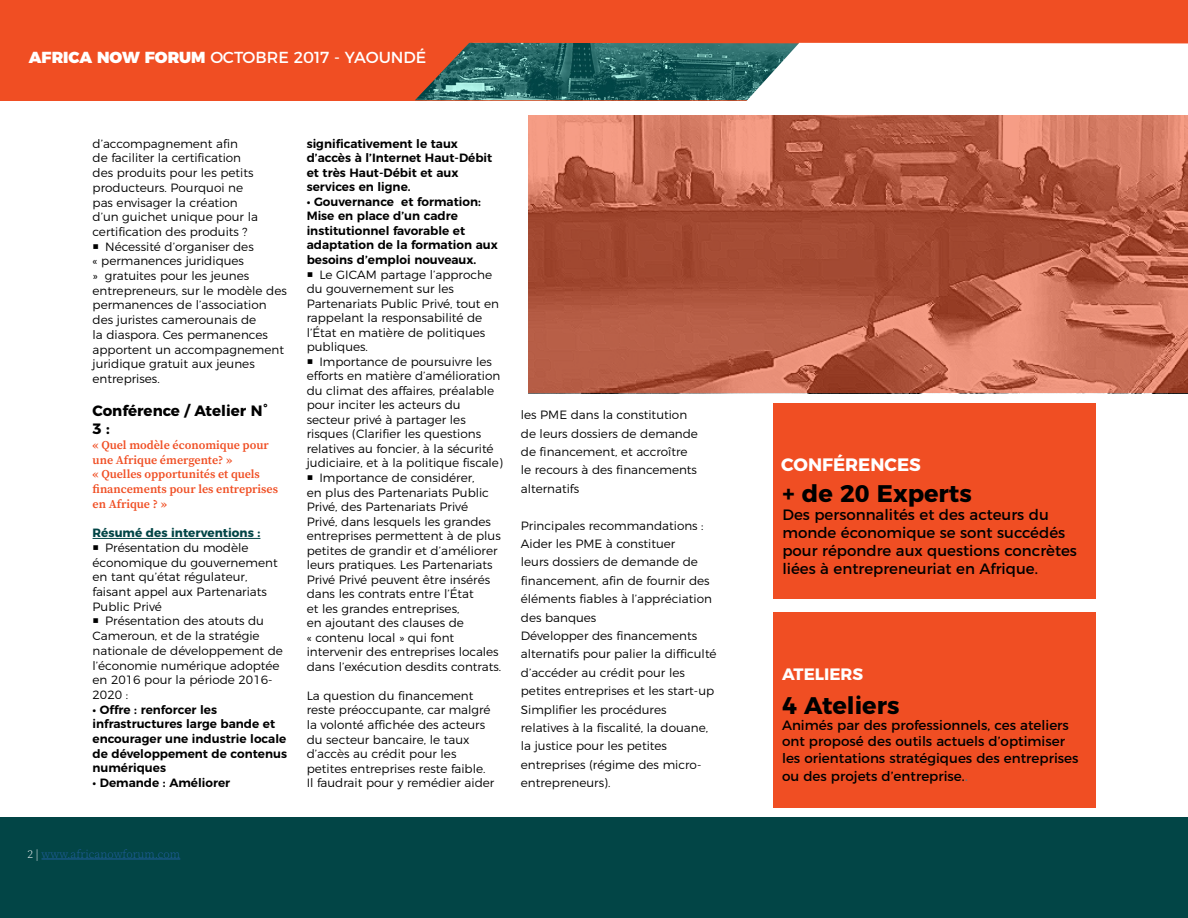
<style>
.page{position:relative;width:1188px;height:918px;background:#fff}
.page>*{position:absolute;margin:0;border:0;box-sizing:border-box;transform-origin:0 0}
.t1{font:700 24px "Montserrat";color:#000}
.t2{font:700 18px "Montserrat";color:#fff}
.t3{font:700 16.5px "Montserrat";color:#fff}
.t4{font:16.05px "Montserrat";color:#fff}
.t5{font:15px/18px "Montserrat";color:#000}
.t6{font:700 15px/18.3px "Montserrat";color:#000}
.t7{font:13.5px/16.2px "Montserrat";color:#000}
.t8{font:300 12px/18.5px "Montserrat";color:#000}
.t9{font:600 12px/14.5px "Montserrat";color:#000}
.t10{font:600 12px/14.7px "Source Serif Pro";color:#f04e23}
.t11{font:700 12px "Montserrat";color:#024546}
.t12{font:300 11.55px "Source Serif Pro";color:#215e9e}
.s1{font-weight:900}
.s2{color:#fff}
.s3{font-size:15px;color:#717275}
</style>
<div class="page">
<svg style="left:528px;top:115px;width:660px;height:278px"></svg>
<div style="left:0;top:0;width:1188px;height:100px;background:#f04e23"></div>
<div style="left:0;top:818px;width:1188px;height:100px;background:#024546"></div>
<svg style="left:415px;top:43px;width:773px;height:58px"></svg>
<hr style="left:42px;top:859px;width:138px;height:1px;background:#215e9e">
<hr style="left:93px;top:538px;width:167px;height:1px;background:#024546">
<div style="left:773px;top:403px;width:322px;height:196px;background:#f04e23"></div>
<div style="left:773px;top:612px;width:322px;height:196px;background:#f04e23"></div>
<h3 class="t4" style="left:29px;top:44px;width:399px"><span class="s1">AFRICA NOW FORUM</span> OCTOBRE 2017 - YAOUNDÉ</h3>
<p class="t8" style="left:93px;top:133px;width:147px">d’accompagnement afin</p>
<p class="t8" style="left:93px;top:148px;width:150px">de faciliter la certification</p>
<p class="t8" style="left:93px;top:163px;width:163px">des produits pour les petits</p>
<p class="t8" style="left:93px;top:177px;width:152px">producteurs. Pourquoi ne</p>
<p class="t8" style="left:93px;top:192px;width:147px">pas envisager la création</p>
<p class="t8" style="left:93px;top:207px;width:167px">d’un guichet unique pour la</p>
<p class="t8" style="left:93px;top:221px;width:157px">certification des produits ?</p>
<p class="t8" style="left:105px;top:236px;width:150px">Nécessité d’organiser des</p>
<p class="t8" style="left:93px;top:251px;width:153px">« permanences juridiques</p>
<p class="t8" style="left:93px;top:266px;width:158px">» gratuites pour les jeunes</p>
<p class="t8" style="left:93px;top:280px;width:196px">entrepreneurs, sur le modèle des</p>
<p class="t8" style="left:93px;top:295px;width:176px">permanences de l’association</p>
<p class="t8" style="left:93px;top:310px;width:165px">des juristes camerounais de</p>
<p class="t8" style="left:93px;top:324px;width:177px">la diaspora. Ces permanences</p>
<p class="t8" style="left:93px;top:339px;width:193px">apportent un accompagnement</p>
<p class="t8" style="left:93px;top:354px;width:164px">juridique gratuit aux jeunes</p>
<p class="t8" style="left:93px;top:368px;width:69px">entreprises.</p>
<p class="t6" style="left:93px;top:400px;width:177px">Conférence / Atelier N°<br>3 :</p>
<p class="t10" style="left:93px;top:438px;width:187px">« Quel modèle économique pour une Afrique émergente? »<br>« Quelles opportunités et quels financements pour les entreprises en Afrique ? »</p>
<p class="t11" style="left:93px;top:523px;width:169px">Résumé des interventions :</p>
<p class="t8" style="left:93px;top:539px;width:187px;line-height:14.7px;text-indent:13px">Présentation du modèle économique du gouvernement en tant qu’état régulateur, faisant appel aux Partenariats<br>Public Privé</p>
<p class="t8" style="left:93px;top:613px;width:192px;line-height:14.7px;text-indent:13px">Présentation des atouts du<br>Cameroun, et de la stratégie nationale de développement de l’économie numérique adoptée en 2016 pour la période 2016-<br>2020 :</p>
<p class="t9" style="left:93px;top:701px;width:196px">• Offre : renforcer les infrastructures large bande et encourager une industrie locale de développement de contenus numériques</p>
<p class="t9" style="left:93px;top:775px;width:139px">• Demande : Améliorer</p>
<p class="t9" style="left:307px;top:135px;width:187px">significativement le taux d’accès à l’Internet Haut-Débit et très Haut-Débit et aux services en ligne.</p>
<p class="t9" style="left:307px;top:193px;width:193px">• Gouvernance et formation:<br>Mise en place d’un cadre institutionnel favorable et adaptation de la formation aux besoins d’emploi nouveaux.</p>
<p class="t8" style="left:307px;top:266px;width:194px;line-height:14.5px;text-indent:13px">Le GICAM partage l’approche du gouvernement sur les<br>Partenariats Public Privé, tout en rappelant la responsabilité de l’État en matière de politiques publiques.</p>
<p class="t8" style="left:319px;top:351px;width:174px">Importance de poursuivre les</p>
<p class="t8" style="left:307px;top:366px;width:195px">efforts en matière d’amélioration</p>
<p class="t8" style="left:307px;top:380px;width:189px">du climat des affaires, préalable</p>
<p class="t8" style="left:307px;top:395px;width:155px">pour inciter les acteurs du</p>
<p class="t8" style="left:307px;top:409px;width:161px">secteur privé à partager les</p>
<p class="t8" style="left:307px;top:424px;width:176px">risques (Clarifier les questions</p>
<p class="t8" style="left:307px;top:438px;width:188px">relatives au foncier, à la sécurité</p>
<p class="t8" style="left:307px;top:453px;width:198px">judiciaire, et à la politique fiscale)</p>
<p class="t8" style="left:319px;top:467px;width:157px">Importance de considérer,</p>
<p class="t8" style="left:307px;top:482px;width:184px">en plus des Partenariats Public</p>
<p class="t8" style="left:307px;top:497px;width:163px">Privé, des Partenariats Privé</p>
<p class="t8" style="left:307px;top:511px;width:186px">Privé, dans lesquels les grandes</p>
<p class="t8" style="left:307px;top:526px;width:196px">entreprises permettent à de plus</p>
<p class="t8" style="left:307px;top:540px;width:192px">petites de grandir et d’améliorer</p>
<p class="t8" style="left:307px;top:555px;width:187px">leurs pratiques. Les Partenariats</p>
<p class="t8" style="left:307px;top:569px;width:185px">Privé Privé peuvent être insérés</p>
<p class="t8" style="left:307px;top:584px;width:169px">dans les contrats entre l’État</p>
<p class="t8" style="left:307px;top:598px;width:154px">et les grandes entreprises,</p>
<p class="t8" style="left:307px;top:613px;width:159px">en ajoutant des clauses de</p>
<p class="t8" style="left:307px;top:627px;width:149px">« contenu local » qui font</p>
<p class="t8" style="left:307px;top:642px;width:194px">intervenir des entreprises locales</p>
<p class="t8" style="left:307px;top:656px;width:196px">dans l’exécution desdits contrats.</p>
<p class="t8" style="left:307px;top:687px;width:189px;line-height:14.5px">La question du financement reste préoccupante, car malgré la volonté affichée des acteurs du secteur bancaire, le taux d’accès au crédit pour les petites entreprises reste faible.<br>Il faudrait pour y remédier aider</p>
<p class="t8" style="left:521px;top:405px;width:179px">les PME dans la constitution de leurs dossiers de demande de financement, et accroître le recours à des financements alternatifs</p>
<p class="t8" style="left:521px;top:515px;width:197px">Principales recommandations :<br>Aider les PME à constituer<br>leurs dossiers de demande de financement, afin de fournir des éléments fiables à l’appréciation des banques<br>Développer des financements alternatifs pour palier la difficulté d’accéder au crédit pour les petites entreprises et les start-up<br>Simplifier les procédures relatives à la fiscalité, la douane, la justice pour les petites entreprises (régime des micro&shy;entrepreneurs).</p>
<p class="t12" style="left:27px;top:847px;width:154px"><span class="s2">2 |</span> www.africanowforum.com</p>
<h2 class="t2" style="left:781px;top:450px;width:141px">CONFÉRENCES</h2>
<h1 class="t1" style="left:782px;top:474px;width:191px">+ de 20 Experts</h1>
<p class="t5" style="left:782px;top:504px;width:296px">Des personnalités et des acteurs du monde économique se sont succédés pour répondre aux questions concrètes liées à entrepreneuriat en Afrique.</p>
<h3 class="t3" style="left:782px;top:661px;width:83px">ATELIERS</h3>
<h1 class="t1" style="left:782px;top:686px;width:119px">4 Ateliers</h1>
<p class="t7" style="left:782px;top:716px;width:298px">Animés par des professionnels, ces ateliers ont proposé des outils actuels d’optimiser les orientations stratégiques des entreprises</p>
<p class="t7" style="left:782px;top:767px;width:188px">ou des projets d’entreprise.<span class="s3">.</span></p>
</div>
